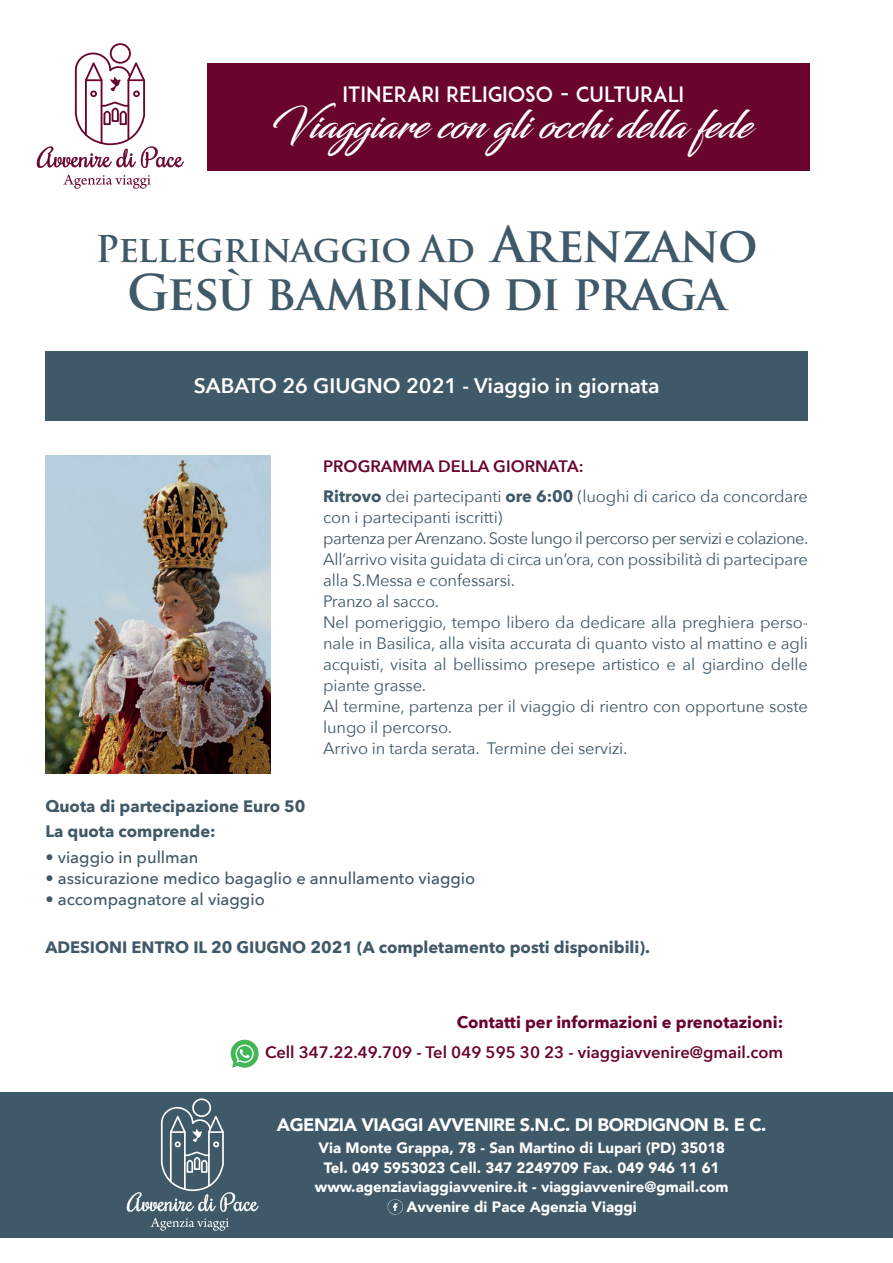
<style>
.page{position:relative;width:893px;height:1263px;background:#fff}
.page>*{position:absolute;margin:0;border:0;box-sizing:border-box;transform-origin:0 0}
.t1{font:700 48px "Trajan Pro";letter-spacing:-.03em;color:#405968}
.t2{font:39px "Blacksword";color:#fff}
.t3{font:700 36px "Trajan Pro";letter-spacing:-.02em;color:#405968}
.t4{font:600 21px "Avenir Next";color:#fff}
.t5{font:21px "ADAM.CGPRO";color:#fff}
.t6{font:900 18px "Avenir";letter-spacing:-.03em;color:#fff}
.t7{font:16.5px/21px "Avenir Next";letter-spacing:-.01em;color:#405968}
.t8{font:700 16.5px/25.5px "Avenir Next";color:#405968}
.t9{font:500 16.5px "Avenir Next";color:#405968}
.t10{font:600 16.5px "Avenir Next";color:#69042f}
.t11{font:700 16.5px "Avenir Next";color:#69042f}
.t12{font:900 15px/19.5px "Avenir";color:#fff;text-align:center}
.s1{font-size:48px}
.s2{font-weight:600;color:#69042f}
.s3{font-weight:700}
.s4{font-weight:400}
</style>
<div class="page">
<div style="left:0;top:1092px;width:893px;height:145px;background:#405968"></div>
<svg style="left:231px;top:1040px;width:28px;height:27px"></svg>
<img style="left:46px;top:455px;width:225px;height:319px">
<svg style="left:150px;top:1218px;width:79px;height:12px"></svg>
<svg style="left:127px;top:1098px;width:132px;height:114px"></svg>
<svg style="left:387px;top:1199px;width:16px;height:16px"></svg>
<div style="left:46px;top:351px;width:762px;height:69px;background:#405968"></div>
<div style="left:207px;top:64px;width:603px;height:107px;background:#69042f"></div>
<svg style="left:63px;top:175px;width:88px;height:14px"></svg>
<svg style="left:37px;top:43px;width:147px;height:125px"></svg>
<p class="t5" style="left:343px;top:82px;width:343px">ITINERARI RELIGIOSO - CULTURALI</p>
<h2 class="t2" style="left:271px;top:102px;width:482px">Viaggiare con gli occhi della fede</h2>
<h3 class="t3" style="left:95px;top:227px;width:664px">Pellegrinaggio Ad <span class="s1">Arenzano</span></h3>
<h1 class="t1" style="left:127px;top:263px;width:601px">Gesù bambino di praga</h1>
<p class="t4" style="left:194px;top:367px;width:467px">SABATO 26 GIUGNO 2021 - Viaggio in giornata</p>
<p class="t7" style="left:323px;top:450px;width:486px;line-height:30px"><span class="s2">PROGRAMMA DELLA GIORNATA:<br></span><span class="s3">Ritrovo</span> dei partecipanti <span class="s3">ore 6:00</span> (luoghi di carico da concordare</p>
<p class="t7" style="left:323px;top:506px;width:487px">con i partecipanti iscritti)<br>partenza per Arenzano. Soste lungo il percorso per servizi e colazione.<br>All’arrivo visita guidata di circa un’ora, con possibilità di partecipare alla S.Messa e confessarsi.<br>Pranzo al sacco.<br>Nel pomeriggio, tempo libero da dedicare alla preghiera perso&shy;nale in Basilica, alla visita accurata di quanto visto al mattino e agli acquisti, visita al bellissimo presepe artistico e al giardino delle piante grasse.<br>Al termine, partenza per il viaggio di rientro con opportune soste lungo il percorso.<br>Arrivo in tarda serata. Termine dei servizi.</p>
<p class="t8" style="left:45px;top:793px;width:262px">Quota di partecipazione Euro 50<br>La quota comprende:</p>
<p class="t9" style="left:45px;top:843px;width:155px"><span class="s4">•</span> viaggio in pullman</p>
<p class="t9" style="left:45px;top:864px;width:431px"><span class="s4">•</span> assicurazione medico bagaglio e annullamento viaggio</p>
<p class="t9" style="left:45px;top:885px;width:221px"><span class="s4">•</span> accompagnatore al viaggio</p>
<p class="t8" style="left:45px;top:934px;width:606px">ADESIONI ENTRO IL 20 GIUGNO 2021 (A completamento posti disponibili).</p>
<p class="t11" style="left:457px;top:1008px;width:328px">Contatti per informazioni e prenotazioni:</p>
<p class="t10" style="left:265px;top:1038px;width:519px">Cell 347.22.49.709 - Tel 049 595 30 23 - viaggiavvenire@gmail.com</p>
<p class="t6" style="left:277px;top:1109px;width:491px">AGENZIA VIAGGI AVVENIRE S.N.C. DI BORDIGNON B. E C.</p>
<p class="t12" style="left:315px;top:1138px;width:415px">Via Monte Grappa, 78 - San Martino di Lupari (PD) 35018<br>Tel. 049 5953023 Cell. 347 2249709 Fax. 049 946 11 61 www.agenziaviaggiavvenire.it - viaggiavvenire@gmail.com Avvenire di Pace Agenzia Viaggi</p>
</div>
